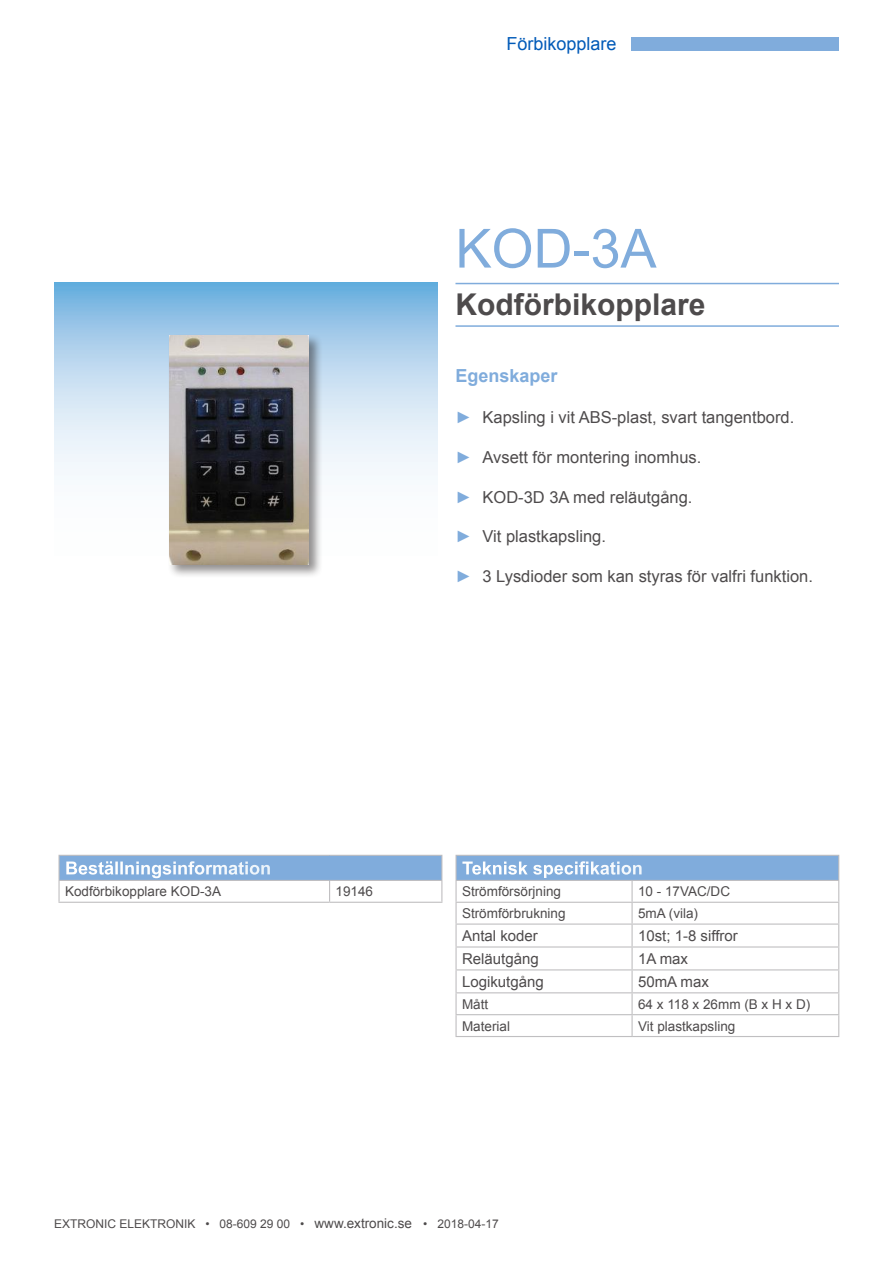
<style>
.page{position:relative;width:893px;height:1263px;background:#fff}
.page>*{position:absolute;margin:0;border:0;box-sizing:border-box;transform-origin:0 0}
.t1{font:54px "Arial";color:#80acdc}
.t2{font:700 30px "Arial";color:#4e4b4c}
.t3{font:700 18px "Arial";color:#fff}
.t4{font:18px "Arial";color:#005ab8}
.t5{font:700 18px "Arial";color:#80acdc}
.t6{font:16.5px "Arial";color:#4e4b4c}
.t7{font:15px "Arial";color:#4e4b4c}
.t8{font:13.5px "Arial";color:#4e4b4c}
.t9{font:12px "Arial";color:#4e4b4c}
.s1{color:#80acdc}
.s2{font-size:13.5px}
</style>
<div class="page">
<div style="left:632px;top:37px;width:207px;height:13px;background:#80acdc"></div>
<svg style="left:54px;top:283px;width:383px;height:192px;background:#b5d5ee"></svg>
<hr style="left:455px;top:283px;width:384px;height:1px;background:#80acdc">
<hr style="left:455px;top:325px;width:384px;height:2px;background:#80acdc">
<div style="left:456px;top:855px;width:383px;height:25px;background:#80acdc"></div>
<hr style="left:455px;top:881px;width:2px;height:21px;background:#c0bfc1">
<hr style="left:631px;top:881px;width:2px;height:21px;background:#c0bfc1">
<hr style="left:455px;top:902px;width:177px;height:1px;background:#c0bfc1">
<hr style="left:455px;top:903px;width:2px;height:20px;background:#c0bfc1">
<hr style="left:632px;top:902px;width:207px;height:1px;background:#c0bfc1">
<hr style="left:631px;top:903px;width:2px;height:20px;background:#c0bfc1">
<hr style="left:455px;top:923px;width:177px;height:2px;background:#c0bfc1">
<hr style="left:455px;top:925px;width:2px;height:21px;background:#c0bfc1">
<hr style="left:632px;top:923px;width:207px;height:2px;background:#c0bfc1">
<hr style="left:631px;top:925px;width:2px;height:21px;background:#c0bfc1">
<hr style="left:455px;top:946px;width:177px;height:1px;background:#c0bfc1">
<hr style="left:455px;top:947px;width:2px;height:22px;background:#c0bfc1">
<hr style="left:632px;top:946px;width:207px;height:1px;background:#c0bfc1">
<hr style="left:631px;top:947px;width:2px;height:22px;background:#c0bfc1">
<hr style="left:455px;top:969px;width:177px;height:1px;background:#c0bfc1">
<hr style="left:455px;top:970px;width:2px;height:22px;background:#c0bfc1">
<hr style="left:632px;top:969px;width:207px;height:1px;background:#c0bfc1">
<hr style="left:631px;top:970px;width:2px;height:22px;background:#c0bfc1">
<hr style="left:455px;top:992px;width:177px;height:1px;background:#c0bfc1">
<hr style="left:455px;top:993px;width:2px;height:21px;background:#c0bfc1">
<hr style="left:632px;top:992px;width:207px;height:1px;background:#c0bfc1">
<hr style="left:631px;top:993px;width:2px;height:21px;background:#c0bfc1">
<hr style="left:455px;top:1014px;width:177px;height:1px;background:#c0bfc1">
<hr style="left:455px;top:1015px;width:2px;height:21px;background:#c0bfc1">
<hr style="left:632px;top:1014px;width:207px;height:1px;background:#c0bfc1">
<hr style="left:631px;top:1015px;width:2px;height:21px;background:#c0bfc1">
<hr style="left:455px;top:1036px;width:177px;height:1px;background:#c0bfc1">
<hr style="left:632px;top:1036px;width:207px;height:1px;background:#c0bfc1">
<hr style="left:455px;top:855px;width:177px;height:1px;background:#c0bfc1">
<hr style="left:455px;top:856px;width:2px;height:24px;background:#c0bfc1">
<hr style="left:632px;top:855px;width:207px;height:1px;background:#c0bfc1">
<svg style="left:838px;top:856px;width:1px;height:180px"></svg>
<hr style="left:455px;top:880px;width:177px;height:1px;background:#c0bfc1">
<hr style="left:632px;top:880px;width:207px;height:1px;background:#c0bfc1">
<div style="left:59px;top:855px;width:383px;height:25px;background:#80acdc"></div>
<hr style="left:58px;top:881px;width:2px;height:21px;background:#c0bfc1">
<svg style="left:329px;top:881px;width:1px;height:21px"></svg>
<hr style="left:58px;top:902px;width:272px;height:1px;background:#c0bfc1">
<hr style="left:330px;top:902px;width:112px;height:1px;background:#c0bfc1">
<hr style="left:58px;top:855px;width:272px;height:1px;background:#c0bfc1">
<hr style="left:58px;top:856px;width:2px;height:24px;background:#c0bfc1">
<hr style="left:330px;top:855px;width:112px;height:1px;background:#c0bfc1">
<svg style="left:441px;top:856px;width:1px;height:46px"></svg>
<hr style="left:58px;top:880px;width:272px;height:1px;background:#c0bfc1">
<hr style="left:330px;top:880px;width:112px;height:1px;background:#c0bfc1">
<div style="left:167px;top:333px;width:156px;height:246px;background:#241f1f;opacity:.5"></div>
<img style="left:169px;top:335px;width:140px;height:230px">
<p class="t4" style="left:506px;top:32px;width:112px">Förbikopplare</p>
<h1 class="t1" style="left:455px;top:213px;width:203px">KOD-3A</h1>
<h2 class="t2" style="left:455px;top:285px;width:252px">Kodförbikopplare</h2>
<p class="t5" style="left:455px;top:364px;width:104px">Egenskaper</p>
<p class="t6" style="left:455px;top:407px;width:340px"><span class="s1">►</span> Kapsling i vit ABS-plast, svart tangentbord.</p>
<p class="t6" style="left:455px;top:446px;width:247px"><span class="s1">►</span> Avsett för montering inomhus.</p>
<p class="t6" style="left:455px;top:486px;width:239px"><span class="s1">►</span> KOD-3D 3A med reläutgång.</p>
<p class="t6" style="left:455px;top:526px;width:152px"><span class="s1">►</span> Vit plastkapsling.</p>
<p class="t6" style="left:455px;top:565px;width:359px"><span class="s1">►</span> 3 Lysdioder som kan styras för valfri funktion.</p>
<p class="t3" style="left:65px;top:856px;width:208px">Beställningsinformation</p>
<p class="t8" style="left:65px;top:883px;width:158px">Kodförbikopplare KOD-3A</p>
<p class="t8" style="left:336px;top:883px;width:39px">19146</p>
<p class="t3" style="left:462px;top:856px;width:182px">Teknisk specifikation</p>
<p class="t8" style="left:462px;top:883px;width:101px">Strömförsörjning</p>
<p class="t8" style="left:638px;top:883px;width:94px">10 - 17VAC/DC</p>
<p class="t8" style="left:462px;top:904px;width:105px">Strömförbrukning</p>
<p class="t8" style="left:638px;top:904px;width:62px">5mA (vila)</p>
<p class="t7" style="left:462px;top:926px;width:77px">Antal koder</p>
<p class="t7" style="left:638px;top:926px;width:101px">10st; 1-8 siffror</p>
<p class="t7" style="left:462px;top:949px;width:78px">Reläutgång</p>
<p class="t7" style="left:638px;top:949px;width:52px">1A max</p>
<p class="t7" style="left:462px;top:972px;width:83px">Logikutgång</p>
<p class="t7" style="left:638px;top:972px;width:72px">50mA max</p>
<p class="t8" style="left:462px;top:995px;width:28px">Mått</p>
<p class="t8" style="left:638px;top:995px;width:174px">64 x 118 x 26mm (B x H x D)</p>
<p class="t8" style="left:462px;top:1017px;width:50px">Material</p>
<p class="t8" style="left:638px;top:1017px;width:99px">Vit plastkapsling</p>
<p class="t9" style="left:54px;top:1216px;width:446px">EXTRONIC ELEKTRONIK • 08-609 29 00 • <span class="s2">www.extronic.se</span> • 2018-04-17</p>
</div>
